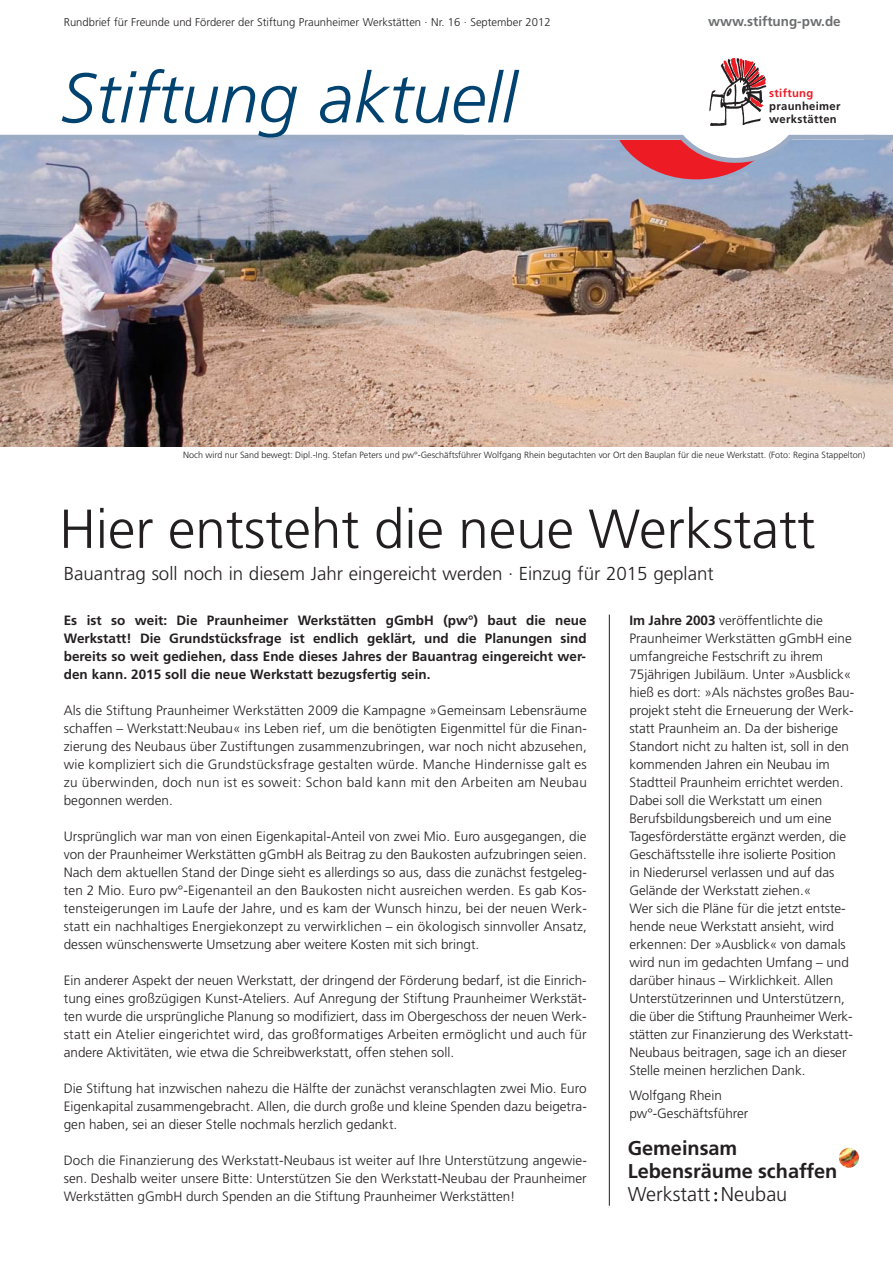
<style>
.page{position:relative;width:893px;height:1263px;background:#fff}
.page>*{position:absolute;margin:0;border:0;box-sizing:border-box;transform-origin:0 0}
.t1{font:italic 300 70.05px "Frutiger";color:#004270}
.t2{font:300 54.75px "Frutiger";color:#231f20}
.t3{font:700 19.95px/23px "Frutiger";color:#231f20}
.t4{font:300 18.75px "Frutiger";color:#231f20}
.t5{font:300 13.5px/18px "Frutiger";color:#231f20;text-align:justify}
.t6{font:700 13.5px/18px "Frutiger";color:#231f20;text-align:justify}
.t7{font:700 13.5px "Frutiger";color:#6c6e70}
.t8{font:300 11.25px "Frutiger";color:#231f20}
.t9{font:700 11.25px/13px "Frutiger";letter-spacing:.025em;color:#231f20}
.t10{font:700 11.25px "Frutiger";letter-spacing:.025em;color:#ed1c24}
.t11{font:300 9px "Frutiger";color:#231f20}
.s1{font-weight:700}
.s2{font-weight:300}
.s3{font-family:"Stempel Garamond";font-size:19.5px;color:#fff}
</style>
<div class="page">
<img style="left:0;top:140px;width:893px;height:306px">
<div style="left:0;top:135px;width:464px;height:5px;background:#9dacc5"></div>
<div style="left:854px;top:135px;width:39px;height:5px;background:#9dacc5"></div>
<img style="left:709px;top:57px;width:57px;height:69px">
<svg style="left:395px;top:134px;width:485px;height:37px;background:#b2a4bb"></svg>
<hr style="left:609px;top:615px;width:1px;height:591px;background:#231f20">
<svg style="left:714px;top:1192px;width:3px;height:9px"></svg>
<img style="left:839px;top:1148px;width:20px;height:20px;border-radius:50%">
<p class="t8" style="left:64px;top:17px;width:488px">Rundbrief für Freunde und Förderer der Stiftung Praunheimer Werkstätten · Nr. 16 · September 2012</p>
<h1 class="t1" style="left:61px;top:70px;width:458px">Stiftung aktuell</h1>
<p class="t7" style="left:708px;top:16px;width:134px">www.stiftung-pw.de</p>
<p class="t10" style="left:769px;top:88px;width:46px">stiftung</p>
<p class="t9" style="left:769px;top:100px;width:73px">praunheimer werkstätten</p>
<p class="t11" style="left:183px;top:451px;width:684px">Noch wird nur Sand bewegt: Dipl.-Ing. Stefan Peters und pw°-Geschäftsführer Wolfgang Rhein begutachten vor Ort den Bauplan für die neue Werkstatt. (Foto: Regina Stappelton)</p>
<h2 class="t2" style="left:59px;top:507px;width:758px">Hier entsteht die neue Werkstatt</h2>
<h3 class="t4" style="left:64px;top:566px;width:651px">Bauantrag soll noch in diesem Jahr eingereicht werden · Einzug für 2015 geplant</h3>
<p class="t5" style="left:629px;top:612px;width:226px;text-align:left"><span class="s1">Im Jahre 2003</span> veröffentlichte die Praunheimer Werkstätten gGmbH eine umfangreiche Festschrift zu ihrem 75jährigen Jubiläum. Unter »Ausblick« hieß es dort: »Als nächstes großes Bau&shy;projekt steht die Erneuerung der Werk&shy;statt Praunheim an. Da der bisherige Standort nicht zu halten ist, soll in den kommenden Jahren ein Neubau im Stadtteil Praunheim errichtet werden.<br>Dabei soll die Werkstatt um einen Berufsbildungsbereich und um eine Tagesförderstätte ergänzt werden, die Geschäftsstelle ihre isolierte Position<br>in Niederursel verlassen und auf das Gelände der Werkstatt ziehen.«<br>Wer sich die Pläne für die jetzt entste&shy;hende neue Werkstatt ansieht, wird erkennen: Der »Ausblick« von damals wird nun im gedachten Umfang – und darüber hinaus – Wirklichkeit. Allen Unterstützerinnen und Unterstützern, die über die Stiftung Praunheimer Werk&shy;stätten zur Finanzierung des Werkstatt-Neubaus beitragen, sage ich an dieser Stelle meinen herzlichen Dank.</p>
<p class="t5" style="left:629px;top:1088px;width:121px">Wolfgang Rhein pw°-Geschäftsführer</p>
<h3 class="t3" style="left:628px;top:1138px;width:211px">Gemeinsam<br>Lebensräume schaffen<br><span class="s2">Werkstatt</span> <span class="s3">:</span><span class="s2">Neubau</span></h3>
<p class="t6" style="left:64px;top:612px;width:524px">Es ist so weit: Die Praunheimer Werkstätten gGmbH (pw°) baut die neue Werkstatt! Die Grundstücksfrage ist endlich geklärt, und die Planungen sind bereits so weit gediehen, dass Ende dieses Jahres der Bauantrag eingereicht wer&shy;den kann. 2015 soll die neue Werkstatt bezugsfertig sein.</p>
<p class="t5" style="left:64px;top:702px;width:525px">Als die Stiftung Praunheimer Werkstätten 2009 die Kampagne »Gemeinsam Lebensräume schaffen – Werkstatt:Neubau« ins Leben rief, um die benötigten Eigenmittel für die Finan&shy;zierung des Neubaus über Zustiftungen zusammenzubringen, war noch nicht abzusehen, wie kompliziert sich die Grundstücksfrage gestalten würde. Manche Hindernisse galt es zu überwinden, doch nun ist es soweit: Schon bald kann mit den Arbeiten am Neubau begonnen werden.</p>
<p class="t5" style="left:64px;top:828px;width:525px">Ursprünglich war man von einen Eigenkapital-Anteil von zwei Mio. Euro ausgegangen, die von der Praunheimer Werkstätten gGmbH als Beitrag zu den Baukosten aufzubringen seien.<br>Nach dem aktuellen Stand der Dinge sieht es allerdings so aus, dass die zunächst festgeleg&shy;ten 2 Mio. Euro pw°-Eigenanteil an den Baukosten nicht ausreichen werden. Es gab Kos&shy;tensteigerungen im Laufe der Jahre, und es kam der Wunsch hinzu, bei der neuen Werk&shy;statt ein nachhaltiges Energiekonzept zu verwirklichen – ein ökologisch sinnvoller Ansatz, dessen wünschenswerte Umsetzung aber weitere Kosten mit sich bringt.</p>
<p class="t5" style="left:64px;top:972px;width:524px">Ein anderer Aspekt der neuen Werkstatt, der dringend der Förderung bedarf, ist die Einrich&shy;tung eines großzügigen Kunst-Ateliers. Auf Anregung der Stiftung Praunheimer Werkstät&shy;ten wurde die ursprüngliche Planung so modifiziert, dass im Obergeschoss der neuen Werk&shy;statt ein Atelier eingerichtet wird, das großformatiges Arbeiten ermöglicht und auch für andere Aktivitäten, wie etwa die Schreibwerkstatt, offen stehen soll.</p>
<p class="t5" style="left:64px;top:1080px;width:525px">Die Stiftung hat inzwischen nahezu die Hälfte der zunächst veranschlagten zwei Mio. Euro Eigenkapital zusammengebracht. Allen, die durch große und kleine Spenden dazu beigetra&shy;gen haben, sei an dieser Stelle nochmals herzlich gedankt.</p>
<p class="t5" style="left:64px;top:1152px;width:525px">Doch die Finanzierung des Werkstatt-Neubaus ist weiter auf Ihre Unterstützung angewie&shy;sen. Deshalb weiter unsere Bitte: Unterstützen Sie den Werkstatt-Neubau der Praunheimer Werkstätten gGmbH durch Spenden an die Stiftung Praunheimer Werkstätten!</p>
</div>
